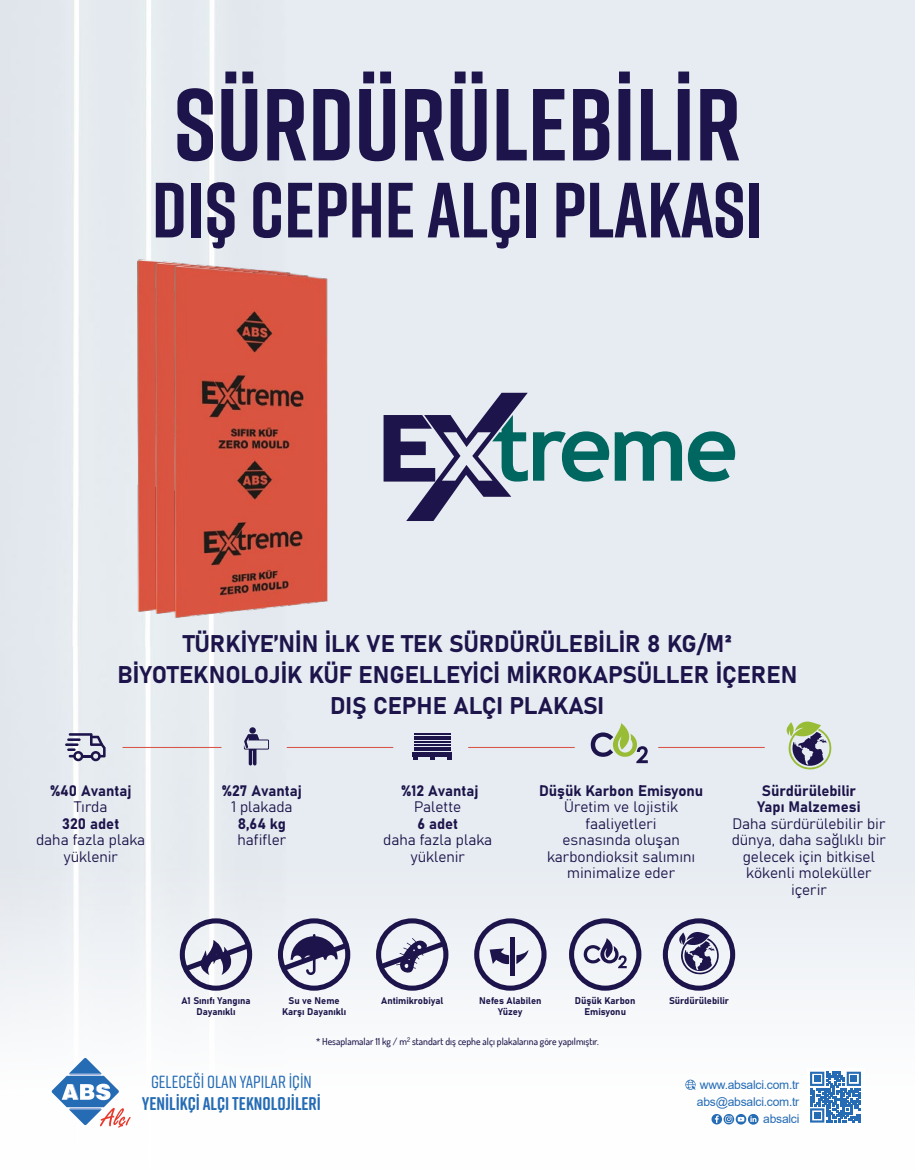
<style>
.page{position:relative;width:915px;height:1170px;background:#fff}
.page>*{position:absolute;margin:0;border:0;box-sizing:border-box;transform-origin:0 0}
.t1{font:700 102px "Rift";color:#1c144a}
.t2{font:700 78px "Rift";color:#1c144a}
.t3{font:23.85px "Bahnschrift";color:#1c144a}
.t4{font:700 18.45px "Rift Soft";color:#256cb5}
.t5{font:500 17.55px "Rift Soft";color:#256cb5}
.t6{font:15px/16.5px "Bahnschrift";color:#1c144a;text-align:center}
.t7{font:12.15px/17.7px "Arial";letter-spacing:-.02em;color:#256cb5}
.t8{font:9.6px/11.4px "Bahnschrift";color:#1c144a;text-align:center}
.t9{font:500 9.6px "Dosis";color:#1c144a}
</style>
<div class="page">
<img style="left:0;top:0;width:914px;height:1128px">
<svg style="left:533px;top:431px;width:148px;height:50px;background:#6aa3a3"></svg>
<svg style="left:687px;top:431px;width:48px;height:50px;background:#639f9e"></svg>
<svg style="left:383px;top:393px;width:144px;height:128px;background:#979cb2"></svg>
<svg style="left:65px;top:733px;width:41px;height:28px"></svg>
<hr style="left:67px;top:738px;width:14px;height:3px;background:#1c144a">
<div style="left:249px;top:727px;width:7px;height:6px;background:#1c144a;border-radius:50%"></div>
<svg style="left:244px;top:734px;width:25px;height:31px"></svg>
<hr style="left:412px;top:752px;width:40px;height:4px;background:#1c144a">
<hr style="left:414px;top:749px;width:36px;height:2px;background:#1c144a">
<hr style="left:414px;top:746px;width:36px;height:2px;background:#1c144a">
<hr style="left:414px;top:744px;width:36px;height:1px;background:#1c144a">
<hr style="left:414px;top:741px;width:36px;height:2px;background:#1c144a">
<hr style="left:414px;top:738px;width:36px;height:2px;background:#1c144a">
<hr style="left:414px;top:735px;width:36px;height:2px;background:#1c144a">
<hr style="left:414px;top:733px;width:36px;height:1px;background:#1c144a">
<svg style="left:412px;top:756px;width:5px;height:3px"></svg>
<svg style="left:447px;top:756px;width:5px;height:3px"></svg>
<svg style="left:430px;top:756px;width:5px;height:3px"></svg>
<hr style="left:123px;top:746px;width:98px;height:2px;background:#d95748">
<hr style="left:287px;top:746px;width:106px;height:2px;background:#d95748">
<hr style="left:468px;top:746px;width:106px;height:2px;background:#d95748">
<hr style="left:658px;top:746px;width:106px;height:2px;background:#d95748">
<svg style="left:590px;top:723px;width:57px;height:40px;background:#bcc4b8"></svg>
<svg style="left:52px;top:1057px;width:79px;height:70px"></svg>
<svg style="left:806px;top:1068px;width:57px;height:57px"></svg>
<svg style="left:809px;top:1071px;width:51px;height:51px"></svg>
<div style="left:813px;top:1112px;width:7px;height:6px;background:#256cb5"></div>
<svg style="left:684px;top:1078px;width:12px;height:11px"></svg>
<svg style="left:711px;top:1113px;width:47px;height:11px"></svg>
<svg style="left:785px;top:721px;width:46px;height:48px;background:#a1aa9c"></svg>
<div style="left:474px;top:918px;width:72px;height:72px;border:5px solid #1c144a;border-radius:50%"></div>
<div style="left:569px;top:918px;width:72px;height:72px;border:5px solid #1c144a;border-radius:50%"></div>
<hr style="left:510px;top:937px;width:4px;height:38px;background:#1c144a">
<svg style="left:516px;top:949px;width:12px;height:14px"></svg>
<svg style="left:489px;top:948px;width:20px;height:16px"></svg>
<div style="left:376px;top:918px;width:72px;height:72px;border:5px solid #1c144a;border-radius:50%"></div>
<svg style="left:374px;top:937px;width:76px;height:36px"></svg>
<div style="left:180px;top:918px;width:72px;height:72px;border:5px solid #1c144a;border-radius:50%"></div>
<svg style="left:178px;top:939px;width:76px;height:36px"></svg>
<div style="left:278px;top:918px;width:72px;height:72px;border:5px solid #1c144a;border-radius:50%"></div>
<svg style="left:276px;top:933px;width:76px;height:42px"></svg>
<svg style="left:583px;top:937px;width:43px;height:31px"></svg>
<div style="left:662px;top:918px;width:73px;height:72px;border:5px solid #1c144a;border-radius:50%"></div>
<svg style="left:678px;top:931px;width:40px;height:43px"></svg>
<img style="left:127px;top:247px;width:168px;height:372px">
<img style="left:145px;top:249px;width:167px;height:373px">
<img style="left:164px;top:253px;width:167px;height:372px">
<h1 class="t1" style="left:174px;top:52px;width:568px">SÜRDÜRÜLEBİLİR</h1>
<h2 class="t2" style="left:152px;top:154px;width:612px">DIŞ CEPHE ALÇI PLAKASI</h2>
<h3 class="t3" style="left:183px;top:625px;width:550px">TÜRKİYE’NİN İLK VE TEK SÜRDÜRÜLEBİLİR 8 KG/M²</h3>
<h3 class="t3" style="left:117px;top:656px;width:681px">BİYOTEKNOLOJİK KÜF ENGELLEYİCİ MİKROKAPSÜLLER İÇEREN</h3>
<h3 class="t3" style="left:330px;top:687px;width:275px">DIŞ CEPHE ALÇI PLAKASI</h3>
<p class="t6" style="left:36px;top:781px;width:110px">%40 Avantaj<br>Tırda<br>320 adet<br>daha fazla plaka yüklenir</p>
<p class="t6" style="left:222px;top:781px;width:81px">%27 Avantaj<br>1 plakada<br>8,64 kg hafifler</p>
<p class="t6" style="left:383px;top:781px;width:110px">%12 Avantaj<br>Palette<br>6 adet<br>daha fazla plaka yüklenir</p>
<p class="t6" style="left:539px;top:781px;width:166px">Düşük Karbon Emisyonu<br>Üretim ve lojistik faaliyetleri<br>esnasında oluşan karbondioksit salımını minimalize eder</p>
<p class="t6" style="left:731px;top:781px;width:156px">Sürdürülebilir<br>Yapı Malzemesi<br>Daha sürdürülebilir bir dünya, daha sağlıklı bir gelecek için bitkisel kökenli moleküller içerir</p>
<p class="t8" style="left:181px;top:993px;width:71px">A1 Sınıfı Yangına</p>
<p class="t8" style="left:381px;top:993px;width:63px">Antimikrobiyal</p>
<p class="t8" style="left:196px;top:1005px;width:40px">Dayanıklı</p>
<p class="t8" style="left:282px;top:993px;width:66px">Su ve Neme<br>Karşı Dayanıklı</p>
<p class="t8" style="left:668px;top:993px;width:61px">Sürdürülebilir</p>
<p class="t8" style="left:479px;top:993px;width:64px">Nefes Alabilen<br>Yüzey</p>
<p class="t8" style="left:574px;top:993px;width:62px">Düşük Karbon<br>Emisyonu</p>
<p class="t9" style="left:316px;top:1035px;width:284px">* Hesaplamalar 11 kg / m<sup>2</sup> standart dış cephe alçı plakalarına göre yapılmıştır.</p>
<p class="t5" style="left:151px;top:1069px;width:162px">GELECEĞI OLAN YAPILAR IÇIN</p>
<p class="t4" style="left:142px;top:1090px;width:181px">YENILIKÇI ALÇI TEKNOLOJILERI</p>
<p class="t7" style="left:696px;top:1075px;width:104px">www.absalci.com.tr abs@absalci.com.tr</p>
<p class="t7" style="left:763px;top:1109px;width:38px">absalci</p>
</div>
